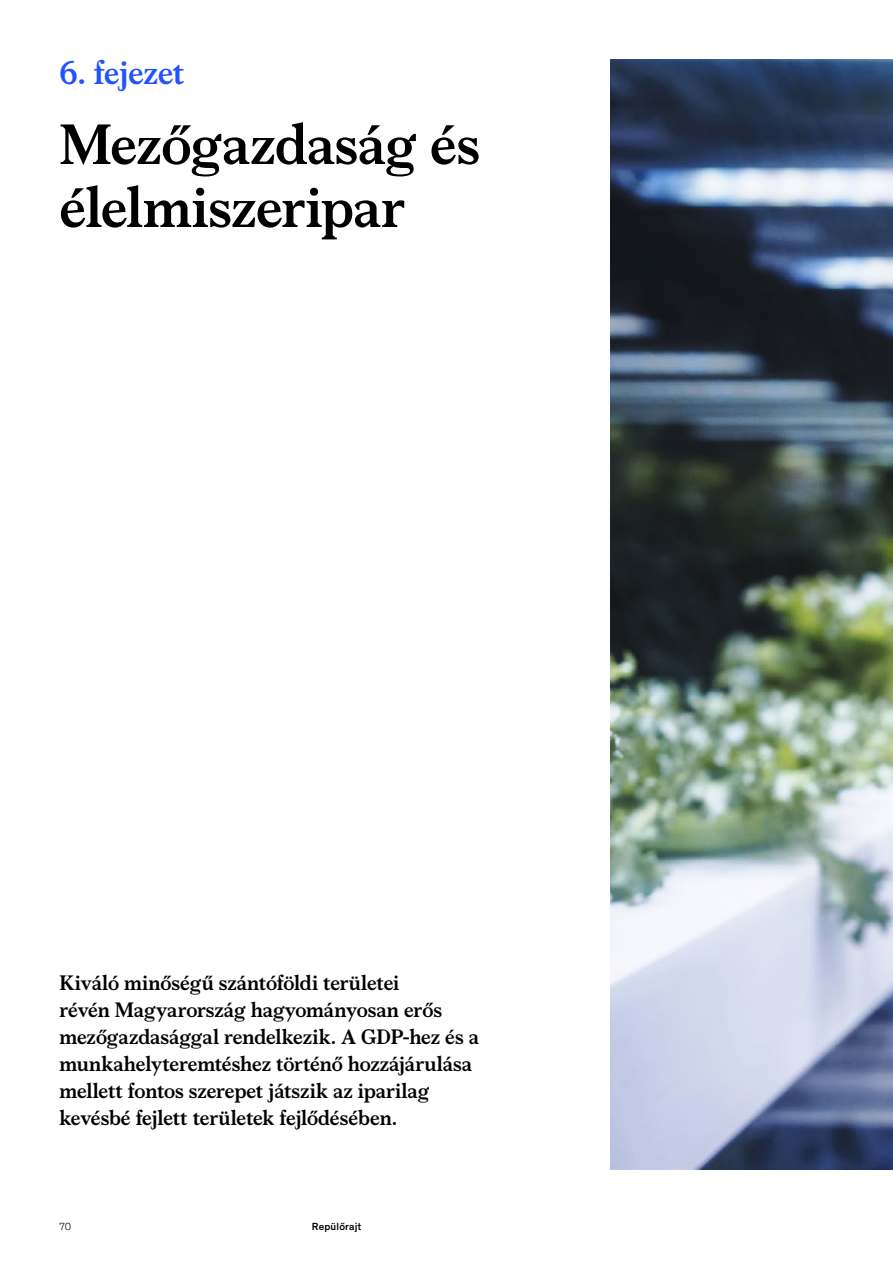
<style>
.page{position:relative;width:893px;height:1263px;background:#fff}
.page>*{position:absolute;margin:0;border:0;box-sizing:border-box;transform-origin:0 0}
.t1{font:700 57px/63px "Bower";letter-spacing:-.01em;color:#000}
.t2{font:700 33px "Bower";letter-spacing:-.015em;color:#2251ff}
.t3{font:700 21px/27px "Bower";letter-spacing:-.01em;color:#000}
.t4{font:500 10.5px "Mc Kinsey Sans";letter-spacing:.015em;color:#000}
.t5{font:300 10.5px "Mc Kinsey Sans";color:#000}
</style>
<div class="page">
<img style="left:610px;top:60px;width:283px;height:1109px">
<h2 class="t2" style="left:60px;top:48px;width:126px">6. fejezet</h2>
<h1 class="t1" style="left:60px;top:109px;width:422px">Mezőgazdaság és élelmiszeripar</h1>
<p class="t3" style="left:60px;top:968px;width:421px">Kiváló minőségű szántóföldi területei<br>révén Magyarország hagyományosan erős mezőgazdasággal rendelkezik. A GDP-hez és a munkahelyteremtéshez történő hozzájárulása mellett fontos szerepet játszik az iparilag kevésbé fejlett területek fejlődésében.</p>
<p class="t5" style="left:60px;top:1219px;width:13px">70</p>
<p class="t4" style="left:312px;top:1218px;width:51px">Repülőrajt</p>
</div>
